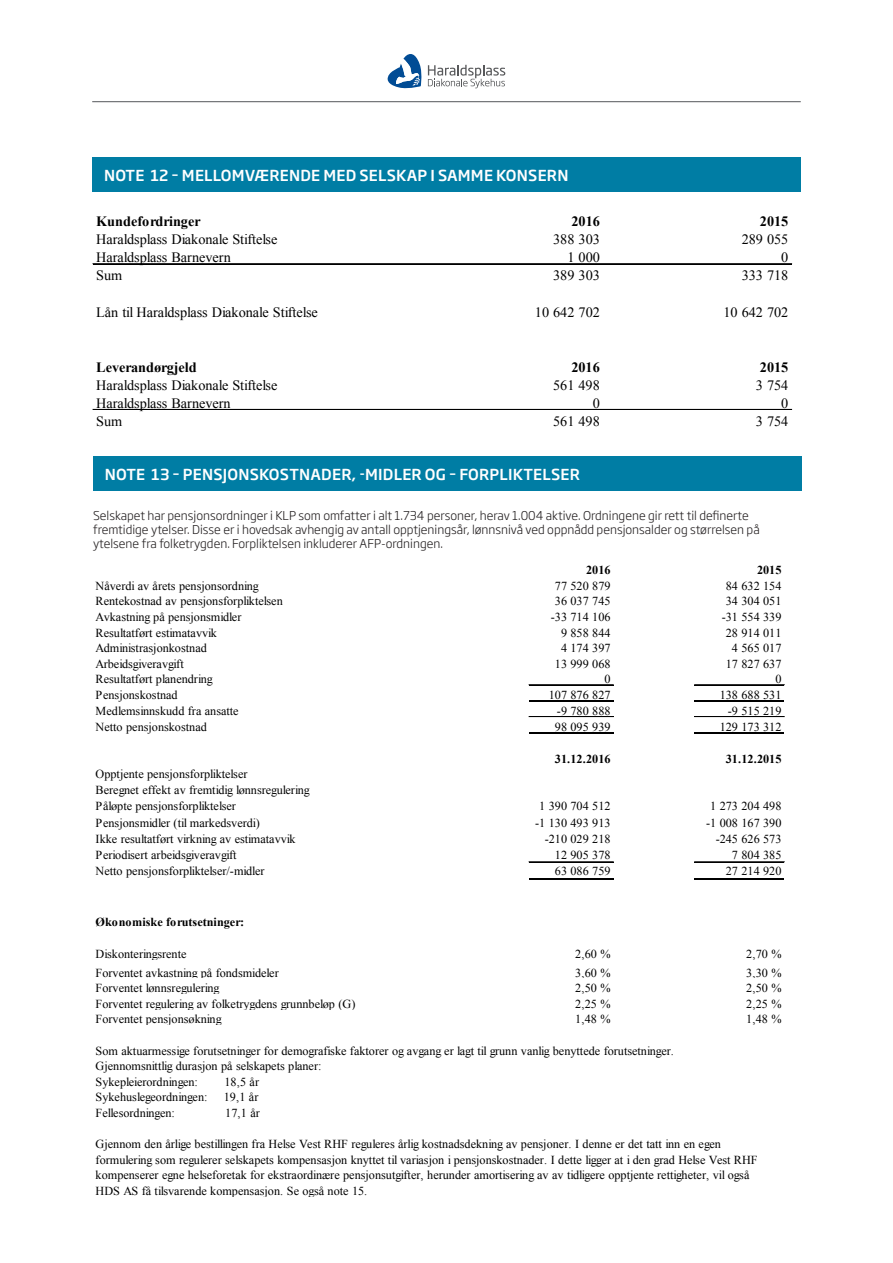
<style>
.page{position:relative;width:893px;height:1263px;background:#fff}
.page>*{position:absolute;margin:0;border:0;box-sizing:border-box;transform-origin:0 0}
.t1{font:500 15px "Soho Gothic Pro";letter-spacing:.015em;color:#fff}
.t2{font:14.25px "Times New Roman";color:#000}
.t3{font:700 14.25px "Times New Roman";color:#000}
.t4{font:12.15px/15.6px "Times New Roman";color:#000}
.t5{font:700 12.15px "Times New Roman";color:#000}
.t6{font:300 12px/14.4px "Soho Gothic Pro";color:#231f20}
</style>
<div class="page">
<svg style="left:388px;top:54px;width:34px;height:34px"></svg>
<svg style="left:428px;top:65px;width:77px;height:23px"></svg>
<hr style="left:92px;top:101px;width:709px;height:1px;background:#54575a">
<div style="left:92px;top:157px;width:709px;height:35px;background:#007da4"></div>
<div style="left:93px;top:457px;width:709px;height:34px;background:#007da4"></div>
<hr style="left:93px;top:263px;width:699px;height:1px;background:#000">
<hr style="left:93px;top:264px;width:699px;height:1px;background:#000">
<hr style="left:93px;top:409px;width:699px;height:1px;background:#000">
<hr style="left:529px;top:684px;width:84px;height:1px;background:#000">
<hr style="left:529px;top:685px;width:84px;height:1px;background:#000">
<hr style="left:695px;top:684px;width:89px;height:1px;background:#000">
<hr style="left:695px;top:685px;width:89px;height:1px;background:#000">
<hr style="left:529px;top:700px;width:84px;height:2px;background:#000">
<hr style="left:695px;top:700px;width:89px;height:2px;background:#000">
<hr style="left:529px;top:716px;width:84px;height:1px;background:#000">
<hr style="left:695px;top:716px;width:89px;height:1px;background:#000">
<hr style="left:529px;top:732px;width:84px;height:1px;background:#000">
<hr style="left:695px;top:732px;width:89px;height:1px;background:#000">
<hr style="left:529px;top:861px;width:84px;height:1px;background:#000">
<hr style="left:529px;top:862px;width:84px;height:1px;background:#000">
<hr style="left:695px;top:861px;width:89px;height:1px;background:#000">
<hr style="left:695px;top:862px;width:89px;height:1px;background:#000">
<hr style="left:529px;top:878px;width:84px;height:1px;background:#000">
<hr style="left:695px;top:878px;width:89px;height:1px;background:#000">
<p class="t1" style="left:104px;top:164px;width:466px">NOTE 12 – MELLOMVÆRENDE MED SELSKAP I SAMME KONSERN</p>
<p class="t3" style="left:96px;top:211px;width:106px">Kundefordringer</p>
<p class="t3" style="left:571px;top:211px;width:30px">2016</p>
<p class="t3" style="left:760px;top:211px;width:30px">2015</p>
<p class="t2" style="left:96px;top:230px;width:183px">Haraldsplass Diakonale Stiftelse</p>
<p class="t2" style="left:553px;top:230px;width:48px">388 303</p>
<p class="t2" style="left:742px;top:230px;width:48px">289 055</p>
<p class="t2" style="left:96px;top:248px;width:136px">Haraldsplass Barnevern</p>
<p class="t2" style="left:567px;top:248px;width:34px">1 000</p>
<p class="t2" style="left:781px;top:248px;width:9px">0</p>
<p class="t2" style="left:96px;top:266px;width:28px">Sum</p>
<p class="t2" style="left:553px;top:266px;width:48px">389 303</p>
<p class="t2" style="left:742px;top:266px;width:48px">333 718</p>
<p class="t2" style="left:96px;top:302px;width:223px">Lån til Haraldsplass Diakonale Stiftelse</p>
<p class="t2" style="left:535px;top:302px;width:66px">10 642 702</p>
<p class="t2" style="left:723px;top:302px;width:66px">10 642 702</p>
<p class="t3" style="left:96px;top:357px;width:102px">Leverandørgjeld</p>
<p class="t3" style="left:571px;top:357px;width:30px">2016</p>
<p class="t3" style="left:760px;top:357px;width:30px">2015</p>
<p class="t2" style="left:96px;top:375px;width:183px">Haraldsplass Diakonale Stiftelse</p>
<p class="t2" style="left:553px;top:375px;width:48px">561 498</p>
<p class="t2" style="left:756px;top:375px;width:34px">3 754</p>
<p class="t2" style="left:96px;top:394px;width:136px">Haraldsplass Barnevern</p>
<p class="t2" style="left:593px;top:394px;width:9px">0</p>
<p class="t2" style="left:781px;top:394px;width:9px">0</p>
<p class="t2" style="left:96px;top:412px;width:28px">Sum</p>
<p class="t2" style="left:553px;top:412px;width:48px">561 498</p>
<p class="t2" style="left:756px;top:412px;width:34px">3 754</p>
<p class="t1" style="left:105px;top:463px;width:477px">NOTE 13 – PENSJONSKOSTNADER, -MIDLER OG – FORPLIKTELSER</p>
<p class="t6" style="left:93px;top:507px;width:668px">Selskapet har pensjonsordninger i KLP som omfatter i alt 1.734 personer, herav 1.004 aktive. Ordningene gir rett til definerte fremtidige ytelser. Disse er i hovedsak avhengig av antall opptjeningsår, lønnsnivå ved oppnådd pensjonsalder og størrelsen på ytelsene fra folketrygden. Forpliktelsen inkluderer AFP-ordningen.</p>
<p class="t5" style="left:586px;top:562px;width:26px">2016</p>
<p class="t5" style="left:757px;top:562px;width:26px">2015</p>
<p class="t4" style="left:96px;top:578px;width:165px">Nåverdi av årets pensjonsordning</p>
<p class="t4" style="left:555px;top:578px;width:57px">77 520 879</p>
<p class="t4" style="left:726px;top:578px;width:57px">84 632 154</p>
<p class="t4" style="left:96px;top:593px;width:189px">Rentekostnad av pensjonsforpliktelsen</p>
<p class="t4" style="left:555px;top:593px;width:57px">36 037 745</p>
<p class="t4" style="left:726px;top:593px;width:57px">34 304 051</p>
<p class="t4" style="left:96px;top:609px;width:147px">Avkastning på pensjonsmidler</p>
<p class="t4" style="left:551px;top:609px;width:61px">-33 714 106</p>
<p class="t4" style="left:722px;top:609px;width:61px">-31 554 339</p>
<p class="t4" style="left:96px;top:624px;width:123px">Resultatført estimatavvik</p>
<p class="t4" style="left:561px;top:624px;width:51px">9 858 844</p>
<p class="t4" style="left:726px;top:624px;width:57px">28 914 011</p>
<p class="t4" style="left:96px;top:640px;width:113px">Administrasjonkostnad</p>
<p class="t4" style="left:561px;top:640px;width:51px">4 174 397</p>
<p class="t4" style="left:732px;top:640px;width:51px">4 565 017</p>
<p class="t4" style="left:96px;top:656px;width:90px">Arbeidsgiveravgift</p>
<p class="t4" style="left:555px;top:656px;width:57px">13 999 068</p>
<p class="t4" style="left:726px;top:656px;width:57px">17 827 637</p>
<p class="t4" style="left:96px;top:671px;width:119px">Resultatført planendring</p>
<p class="t4" style="left:604px;top:671px;width:8px">0</p>
<p class="t4" style="left:775px;top:671px;width:8px">0</p>
<p class="t4" style="left:96px;top:687px;width:84px">Pensjonskostnad</p>
<p class="t4" style="left:549px;top:687px;width:63px">107 876 827</p>
<p class="t4" style="left:720px;top:687px;width:63px">138 688 531</p>
<p class="t4" style="left:96px;top:703px;width:145px">Medlemsinnskudd fra ansatte</p>
<p class="t4" style="left:557px;top:703px;width:55px">-9 780 888</p>
<p class="t4" style="left:728px;top:703px;width:55px">-9 515 219</p>
<p class="t4" style="left:96px;top:719px;width:113px">Netto pensjonskostnad</p>
<p class="t4" style="left:555px;top:719px;width:57px">98 095 939</p>
<p class="t4" style="left:720px;top:719px;width:63px">129 173 312</p>
<p class="t5" style="left:555px;top:750px;width:57px">31.12.2016</p>
<p class="t5" style="left:726px;top:750px;width:57px">31.12.2015</p>
<p class="t4" style="left:96px;top:765px;width:216px;line-height:16.4px">Opptjente pensjonsforpliktelser<br>Beregnet effekt av fremtidig lønnsregulering<br>Påløpte pensjonsforpliktelser</p>
<p class="t4" style="left:539px;top:798px;width:73px">1 390 704 512</p>
<p class="t4" style="left:710px;top:798px;width:73px">1 273 204 498</p>
<p class="t4" style="left:96px;top:814px;width:166px">Pensjonsmidler (til markedsverdi)</p>
<p class="t4" style="left:535px;top:814px;width:77px">-1 130 493 913</p>
<p class="t4" style="left:706px;top:814px;width:77px">-1 008 167 390</p>
<p class="t4" style="left:96px;top:831px;width:202px">Ikke resultatført virkning av estimatavvik</p>
<p class="t4" style="left:545px;top:831px;width:67px">-210 029 218</p>
<p class="t4" style="left:716px;top:831px;width:67px">-245 626 573</p>
<p class="t4" style="left:96px;top:847px;width:143px">Periodisert arbeidsgiveravgift</p>
<p class="t4" style="left:555px;top:847px;width:57px">12 905 378</p>
<p class="t4" style="left:732px;top:847px;width:51px">7 804 385</p>
<p class="t4" style="left:96px;top:863px;width:170px">Netto pensjonsforpliktelser/-midler</p>
<p class="t4" style="left:555px;top:863px;width:57px">63 086 759</p>
<p class="t4" style="left:726px;top:863px;width:57px">27 214 920</p>
<p class="t5" style="left:96px;top:913px;width:150px">Økonomiske forutsetninger:</p>
<p class="t4" style="left:96px;top:946px;width:92px">Diskonteringsrente</p>
<p class="t4" style="left:575px;top:946px;width:37px">2,60 %</p>
<p class="t4" style="left:746px;top:946px;width:37px">2,70 %</p>
<p class="t4" style="left:96px;top:964px;width:185px">Forventet avkastning på fondsmideler</p>
<p class="t4" style="left:575px;top:964px;width:37px">3,60 %</p>
<p class="t4" style="left:746px;top:964px;width:37px">3,30 %</p>
<p class="t4" style="left:96px;top:980px;width:126px">Forventet lønnsregulering</p>
<p class="t4" style="left:575px;top:980px;width:37px">2,50 %</p>
<p class="t4" style="left:746px;top:980px;width:37px">2,50 %</p>
<p class="t4" style="left:96px;top:996px;width:261px">Forventet regulering av folketrygdens grunnbeløp (G)</p>
<p class="t4" style="left:575px;top:996px;width:37px">2,25 %</p>
<p class="t4" style="left:746px;top:996px;width:37px">2,25 %</p>
<p class="t4" style="left:96px;top:1011px;width:128px">Forventet pensjonsøkning</p>
<p class="t4" style="left:575px;top:1011px;width:37px">1,48 %</p>
<p class="t4" style="left:746px;top:1011px;width:37px">1,48 %</p>
<p class="t4" style="left:96px;top:1042px;width:580px">Som aktuarmessige forutsetninger for demografiske faktorer og avgang er lagt til grunn vanlig benyttede forutsetninger.<br>Gjennomsnittlig durasjon på selskapets planer:<br>Sykepleierordningen:</p>
<p class="t4" style="left:225px;top:1074px;width:36px">18,5 år</p>
<p class="t4" style="left:96px;top:1089px;width:113px">Sykehuslegeordningen:</p>
<p class="t4" style="left:224px;top:1089px;width:36px">19,1 år</p>
<p class="t4" style="left:96px;top:1105px;width:81px">Fellesordningen:</p>
<p class="t4" style="left:225px;top:1105px;width:36px">17,1 år</p>
<p class="t4" style="left:96px;top:1136px;width:664px">Gjennom den årlige bestillingen fra Helse Vest RHF reguleres årlig kostnadsdekning av pensjoner. I denne er det tatt inn en egen formulering som regulerer selskapets kompensasjon knyttet til variasjon i pensjonskostnader. I dette ligger at i den grad Helse Vest RHF kompenserer egne helseforetak for ekstraordinære pensjonsutgifter, herunder amortisering av av tidligere opptjente rettigheter, vil også HDS AS få tilsvarende kompensasjon. Se også note 15.</p>
</div>
